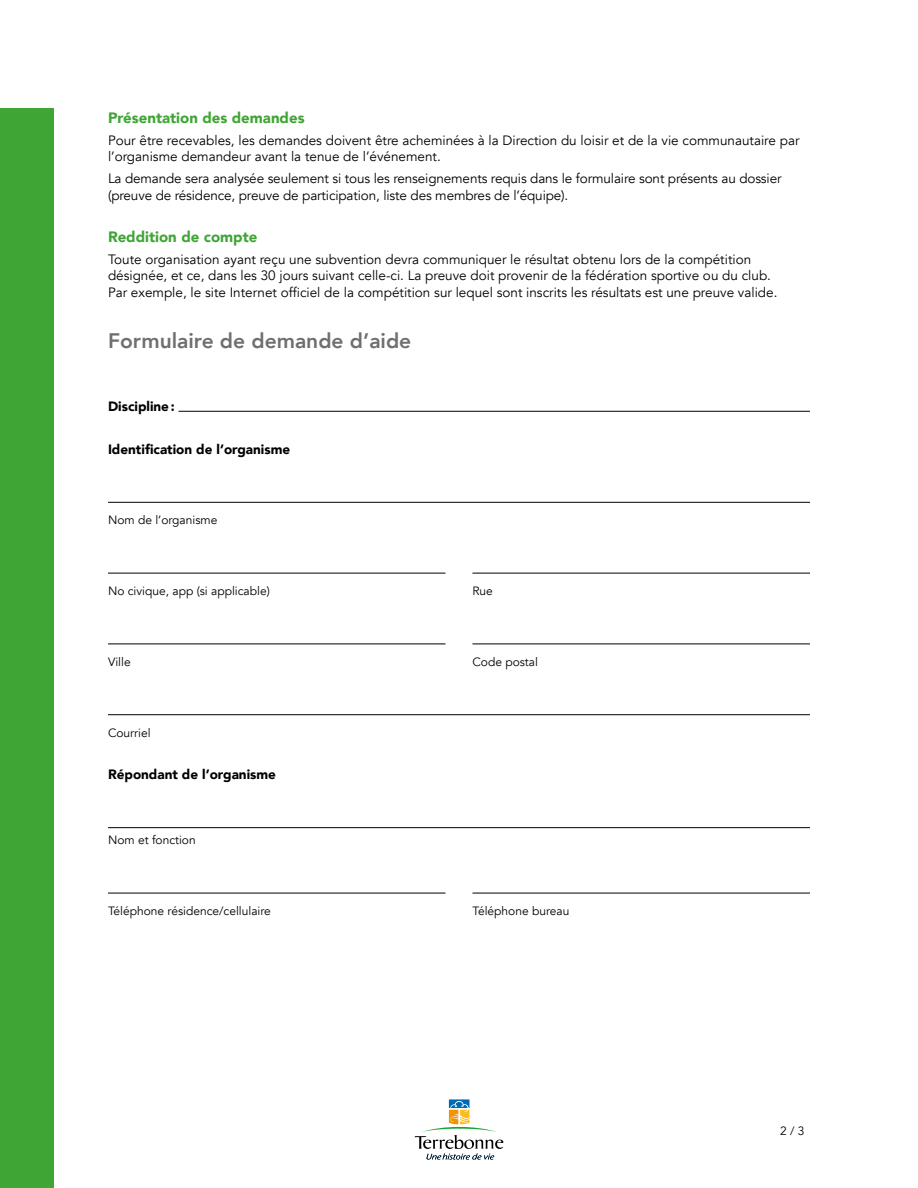
<style>
.page{position:relative;width:918px;height:1188px;background:#fff}
.page>*{position:absolute;margin:0;border:0;box-sizing:border-box;transform-origin:0 0}
.Titre{font:800 21px "Avenir";color:#706f6f}
.Intertire{font:900 15px "Avenir";color:#3fa535}
.Texte_courant{font:13.5px/16.5px "Avenir";color:#000}
.Texte_courant_-_Titr{font:900 13.5px "Avenir";color:#000}
.Texte_courant-2{font:12px "Avenir";color:#000}
.Lignes{font:12px "Avenir";color:#000}
</style>
<div class="page">
<div style="left:0;top:108px;width:54px;height:1080px;background:#3fa535"></div>
<svg style="left:415px;top:1099px;width:88px;height:61px"></svg>
<hr style="left:178px;top:411px;width:632px;height:1px;background:#000">
<hr style="left:108px;top:502px;width:702px;height:1px;background:#000">
<hr style="left:108px;top:573px;width:338px;height:1px;background:#000">
<hr style="left:472px;top:573px;width:338px;height:1px;background:#000">
<hr style="left:108px;top:644px;width:338px;height:1px;background:#000">
<hr style="left:472px;top:644px;width:338px;height:1px;background:#000">
<hr style="left:108px;top:714px;width:702px;height:1px;background:#000">
<hr style="left:108px;top:827px;width:702px;height:1px;background:#000">
<hr style="left:108px;top:893px;width:338px;height:1px;background:#000">
<hr style="left:472px;top:893px;width:338px;height:1px;background:#000">
<p class="Intertire" style="left:108px;top:105px;width:198px">Présentation des demandes</p>
<p class="Texte_courant" style="left:108px;top:132px;width:693px">Pour être recevables, les demandes doivent être acheminées à la Direction du loisir et de la vie communautaire par l’organisme demandeur avant la tenue de l’événement.</p>
<p class="Texte_courant" style="left:108px;top:171px;width:675px">La demande sera analysée seulement si tous les renseignements requis dans le formulaire sont présents au dossier (preuve de résidence, preuve de participation, liste des membres de l’équipe).</p>
<p class="Intertire" style="left:108px;top:224px;width:151px">Reddition de compte</p>
<p class="Texte_courant" style="left:108px;top:251px;width:671px">Toute organisation ayant reçu une subvention devra communiquer le résultat obtenu lors de la compétition désignée, et ce, dans les 30 jours suivant celle-ci. La preuve doit provenir de la fédération sportive ou du club.<br>Par exemple, le site Internet officiel de la compétition sur lequel sont inscrits les résultats est une preuve valide.</p>
<p class="Titre" style="left:108px;top:324px;width:305px">Formulaire de demande d’aide</p>
<p class="Texte_courant_-_Titr" style="left:108px;top:395px;width:68px">Discipline:</p>
<p class="Texte_courant_-_Titr" style="left:108px;top:437px;width:184px">Identification de l’organisme</p>
<p class="Texte_courant-2" style="left:108px;top:513px;width:111px">Nom de l’organisme</p>
<p class="Texte_courant-2" style="left:108px;top:584px;width:163px">No civique, app (si applicable)</p>
<p class="Texte_courant-2" style="left:472px;top:584px;width:22px">Rue</p>
<p class="Texte_courant-2" style="left:108px;top:655px;width:24px">Ville</p>
<p class="Texte_courant-2" style="left:472px;top:655px;width:67px">Code postal</p>
<p class="Texte_courant-2" style="left:108px;top:726px;width:44px">Courriel</p>
<p class="Texte_courant_-_Titr" style="left:108px;top:763px;width:169px">Répondant de l’organisme</p>
<p class="Lignes" style="left:108px;top:833px;width:89px">Nom et fonction</p>
<p class="Texte_courant-2" style="left:108px;top:904px;width:164px">Téléphone résidence/cellulaire</p>
<p class="Texte_courant-2" style="left:472px;top:904px;width:98px">Téléphone bureau</p>
<p class="Texte_courant-2" style="left:780px;top:1124px;width:26px">2 / 3</p>
</div>
